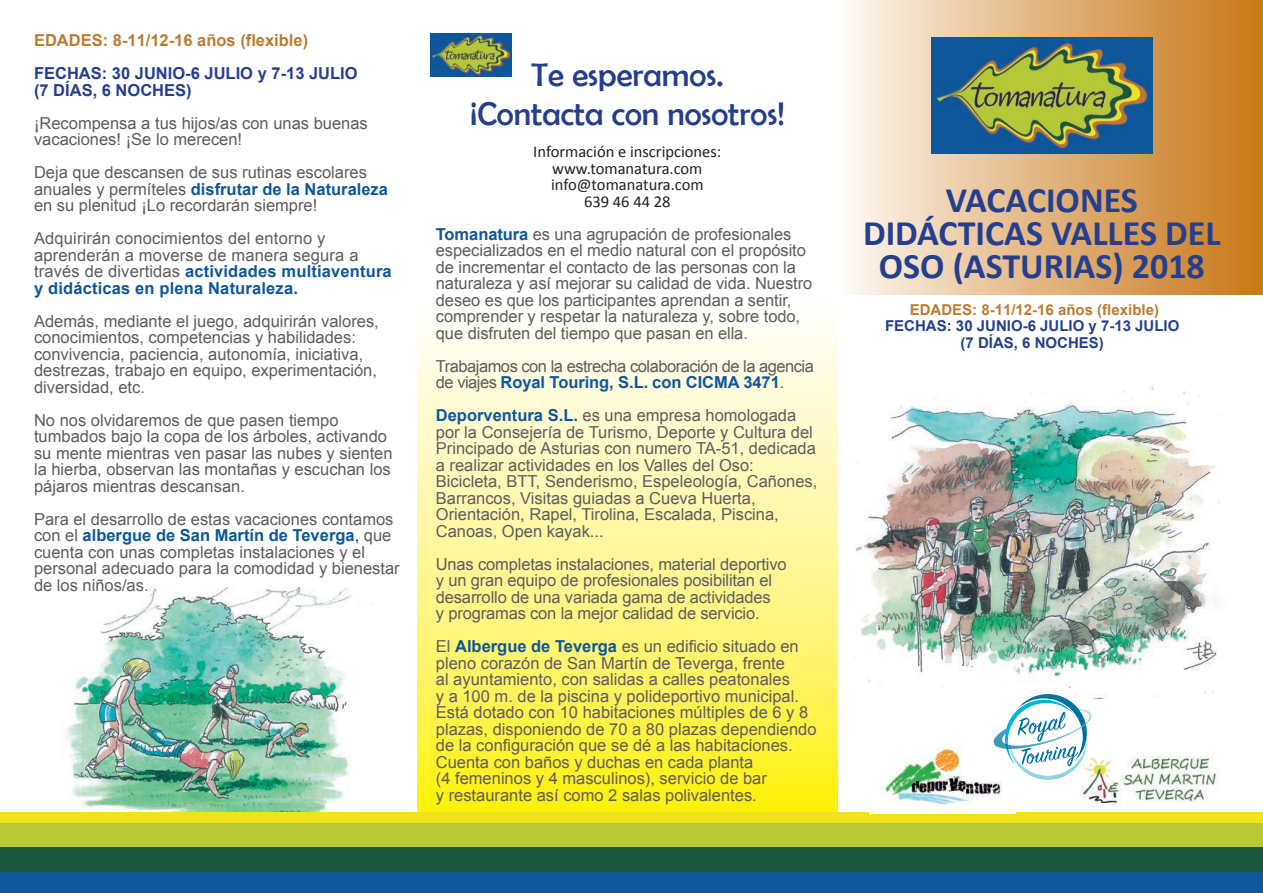
<style>
.page{position:relative;width:1263px;height:893px;background:#fff}
.page>*{position:absolute;margin:0;border:0;box-sizing:border-box;transform-origin:0 0}
.t1{font:700 36px/33px "Calibri";color:#253f8e;text-align:center}
.t2{font:33px/39.6px "Berlin Sans FB";color:#253f8e;text-align:center}
.t3{font:16.5px/16.5px "Arial";color:#5d5d60}
.t4{font:16.5px/16.5px "Arial";letter-spacing:-.03em;color:#5d5d60}
.t5{font:16.5px/16.5px "Calibri";color:#231f20;text-align:center}
.t6{font:700 16.5px/16.5px "Arial";color:#253f8e}
.t7{font:700 16.5px "Arial";color:#bb7c30}
.t8{font:700 15px/16.5px "Arial";color:#253f8e;text-align:center}
.t9{font:700 15px "Arial";color:#bb7c30}
.s1{font-weight:700;color:#0f579a}
.s2{color:#231f20}
</style>
<div class="page">
<svg style="left:418px;top:326px;width:420px;height:486px;background:#fff68d"></svg>
<img style="left:66px;top:587px;width:286px;height:225px">
<div style="left:0;top:846px;width:1263px;height:30px;background:#1d573f"></div>
<div style="left:0;top:821px;width:1263px;height:25px;background:#b8c937"></div>
<div style="left:0;top:812px;width:1263px;height:10px;background:#f0e21d"></div>
<div style="left:0;top:872px;width:1263px;height:21px;background:#0f579a"></div>
<div style="left:838px;top:0;width:425px;height:295px;background:linear-gradient(to right,#fef7f0,#c57412)"></div>
<img style="left:870px;top:742px;width:145px;height:72px">
<img style="left:1081px;top:757px;width:138px;height:45px">
<img style="left:931px;top:37px;width:221px;height:116px">
<img style="left:430px;top:34px;width:81px;height:42px">
<img style="left:855px;top:387px;width:365px;height:311px">
<svg style="left:994px;top:694px;width:97px;height:86px"></svg>
<p class="t7" style="left:34px;top:29px;width:276px">EDADES: 8-11/12-16 años (flexible)</p>
<p class="t6" style="left:34px;top:65px;width:325px">FECHAS: 30 JUNIO-6 JULIO y 7-13 JULIO (7 DÍAS, 6 NOCHES)</p>
<p class="t3" style="left:34px;top:115px;width:335px">¡Recompensa a tus hijos/as con unas buenas vacaciones! ¡Se lo merecen!</p>
<p class="t3" style="left:34px;top:164px;width:355px">Deja que descansen de sus rutinas escolares anuales y permíteles <span class="s1">disfrutar de la Naturaleza </span>en su plenitud ¡Lo recordarán siempre!</p>
<p class="t3" style="left:34px;top:230px;width:359px">Adquirirán conocimientos del entorno y aprenderán a moverse de manera segura a través de divertidas <span class="s1">actividades multiaventura y didácticas en plena Naturaleza.</span></p>
<p class="t3" style="left:34px;top:313px;width:346px">Además, mediante el juego, adquirirán valores, conocimientos, competencias y habilidades: convivencia, paciencia, autonomía, iniciativa, destrezas, trabajo en equipo, experimentación, diversidad, etc.</p>
<p class="t3" style="left:34px;top:412px;width:360px">No nos olvidaremos de que pasen tiempo tumbados bajo la copa de los árboles, activando su mente mientras ven pasar las nubes y sienten la hierba, observan las montañas y escuchan los pájaros mientras descansan.</p>
<p class="t3" style="left:34px;top:511px;width:367px">Para el desarrollo de estas vacaciones contamos con el <span class="s1">albergue de San Martín de Teverga</span><span class="s2">,</span> que cuenta con unas completas instalaciones y el personal adecuado para la comodidad y bienestar de los niños/as.</p>
<h2 class="t2" style="left:470px;top:55px;width:317px">Te esperamos. ¡Contacta con nosotros!</h2>
<p class="t5" style="left:533px;top:144px;width:190px">Información e inscripciones: www.tomanatura.com info@tomanatura.com<br>639 46 44 28</p>
<p class="t3" style="left:436px;top:226px;width:378px"><span class="s1">Tomanatura</span> es una agrupación de profesionales especializados en el medio natural con el propósito de incrementar el contacto de las personas con la naturaleza y así mejorar su calidad de vida. Nuestro deseo es que los participantes aprendan a sentir, comprender y respetar la naturaleza y, sobre todo, que disfruten del tiempo que pasan en ella.</p>
<p class="t4" style="left:436px;top:358px;width:380px">Trabajamos con la estrecha colaboración de la agencia de viajes <span class="s1">Royal Touring, S.L. con CICMA 3471</span>.</p>
<p class="t3" style="left:436px;top:407px;width:383px"><span class="s1">Deporventura S.L.</span> es una empresa homologada por la Consejería de Turismo, Deporte y Cultura del Principado de Asturias con numero TA-51, dedicada a realizar actividades en los Valles del Oso:<br>Bicicleta, BTT, Senderismo, Espeleología, Cañones, Barrancos, Visitas guiadas a Cueva Huerta, Orientación, Rapel, Tirolina, Escalada, Piscina, Canoas, Open kayak...</p>
<p class="t3" style="left:436px;top:556px;width:352px">Unas completas instalaciones, material deportivo y un gran equipo de profesionales posibilitan el desarrollo de una variada gama de actividades<br>y programas con la mejor calidad de servicio.</p>
<p class="t3" style="left:436px;top:638px;width:382px">El <span class="s1">Albergue de Teverga</span> es un edificio situado en pleno corazón de San Martín de Teverga, frente<br>al ayuntamiento, con salidas a calles peatonales<br>y a 100 m. de la piscina y polideportivo municipal.<br>Está dotado con 10 habitaciones múltiples de 6 y 8 plazas, disponiendo de 70 a 80 plazas dependiendo de la configuración que se dé a las habitaciones.<br>Cuenta con baños y duchas en cada planta<br>(4 femeninos y 4 masculinos), servicio de bar<br>y restaurante así como 2 salas polivalentes.</p>
<h1 class="t1" style="left:863px;top:184px;width:359px">VACACIONES<br>DIDÁCTICAS VALLES DEL<br>OSO (ASTURIAS) 2018</h1>
<p class="t9" style="left:910px;top:300px;width:251px">EDADES: 8-11/12-16 años (flexible)</p>
<p class="t8" style="left:885px;top:318px;width:296px">FECHAS: 30 JUNIO-6 JULIO y 7-13 JULIO (7 DÍAS, 6 NOCHES)</p>
</div>
